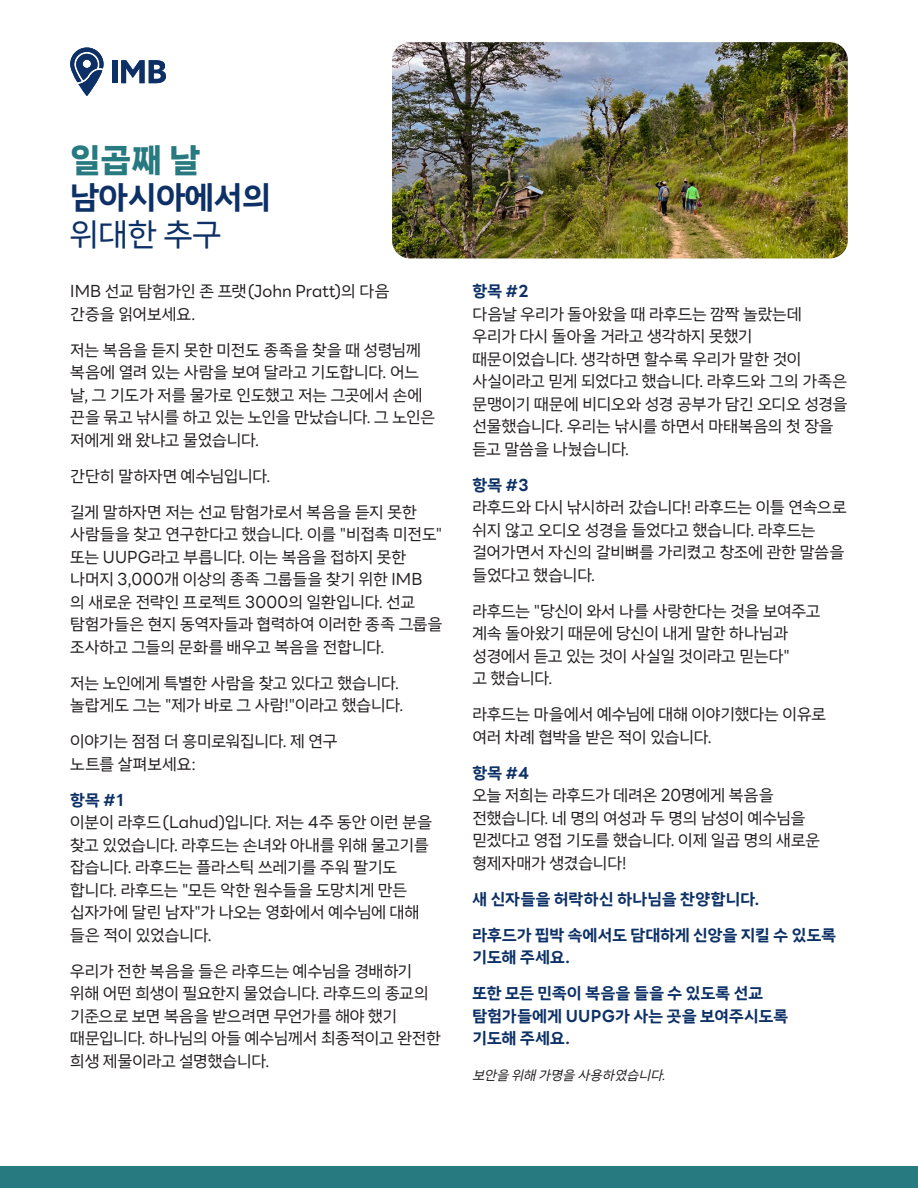
<style>
.page{position:relative;width:918px;height:1188px;background:#fff}
.page>*{position:absolute;margin:0;border:0;box-sizing:border-box;transform-origin:0 0}
.Page_H1{font:700 32.55px "LINE Seed Sans KR";color:#0d3166}
.Page_H1-2{font:32.55px "LINE Seed Sans KR";color:#0d3166}
.Page_Day{font:31.95px "Nanum Square Neo TTF e Hv";color:#277a7f}
.body{font:16.5px/22.5px "LINE Seed Sans KR";letter-spacing:-.005em;color:#231f20}
.prayer{font:700 16.5px/22.5px "LINE Seed Sans KR";letter-spacing:.015em;color:#0d3166}
.body-2{font:italic 13.5px "LINE Seed Sans KR";color:#231f20}
</style>
<div class="page">
<div style="left:112px;top:60px;width:5px;height:23px;background:#0d3166"></div>
<svg style="left:121px;top:60px;width:45px;height:23px"></svg>
<svg style="left:70px;top:48px;width:34px;height:48px"></svg>
<img style="left:392px;top:42px;width:456px;height:216px">
<div style="left:0;top:1166px;width:918px;height:22px;background:#277a7f"></div>
<p class="Page_Day" style="left:70px;top:143px;width:132px">일곱째 날</p>
<p class="Page_H1" style="left:70px;top:181px;width:203px">남아시아에서의</p>
<p class="Page_H1-2" style="left:70px;top:219px;width:152px">위대한 추구</p>
<p class="body" style="left:70px;top:281px;width:321px">IMB 선교 탐험가인 존 프랫 (John Pratt)의 다음 간증을 읽어보세요.</p>
<p class="body" style="left:70px;top:340px;width:366px">저는 복음을 듣지 못한 미전도 종족을 찾을 때 성령님께 복음에 열려 있는 사람을 보여 달라고 기도합니다. 어느 날, 그 기도가 저를 물가로 인도했고 저는 그곳에서 손에 끈을 묶고 낚시를 하고 있는 노인을 만났습니다. 그 노인은 저에게 왜 왔냐고 물었습니다.</p>
<p class="body" style="left:70px;top:466px;width:202px">간단히 말하자면 예수님입니다.</p>
<p class="body" style="left:70px;top:502px;width:374px">길게 말하자면 저는 선교 탐험가로서 복음을 듣지 못한 사람들을 찾고 연구한다고 했습니다. 이를 "비접촉 미전도" 또는 UUPG라고 부릅니다. 이는 복음을 접하지 못한 나머지 3,000개 이상의 종족 그룹들을 찾기 위한 IMB<br>의 새로운 전략인 프로젝트 3000의 일환입니다. 선교 탐험가들은 현지 동역자들과 협력하여 이러한 종족 그룹을 조사하고 그들의 문화를 배우고 복음을 전합니다.</p>
<p class="body" style="left:70px;top:673px;width:335px">저는 노인에게 특별한 사람을 찾고 있다고 했습니다. 놀랍게도 그는 "제가 바로 그 사람!"이라고 했습니다.</p>
<p class="body" style="left:70px;top:731px;width:269px">이야기는 점점 더 흥미로워집니다. 제 연구 노트를 살펴보세요:</p>
<p class="prayer" style="left:70px;top:790px;width:55px">항목 #1</p>
<p class="body" style="left:70px;top:812px;width:363px">이분이 라후드 (Lahud)입니다. 저는 4주 동안 이런 분을 찾고 있었습니다. 라후드는 손녀와 아내를 위해 물고기를 잡습니다. 라후드는 플라스틱 쓰레기를 주워 팔기도 합니다. 라후드는 "모든 악한 원수들을 도망치게 만든 십자가에 달린 남자"가 나오는 영화에서 예수님에 대해 들은 적이 있었습니다.</p>
<p class="body" style="left:70px;top:961px;width:372px">우리가 전한 복음을 들은 라후드는 예수님을 경배하기 위해 어떤 희생이 필요한지 물었습니다. 라후드의 종교의 기준으로 보면 복음을 받으려면 무언가를 해야 했기 때문입니다. 하나님의 아들 예수님께서 최종적이고 완전한 희생 제물이라고 설명했습니다.</p>
<p class="prayer" style="left:472px;top:281px;width:58px">항목 #2</p>
<p class="body" style="left:472px;top:304px;width:377px">다음날 우리가 돌아왔을 때 라후드는 깜짝 놀랐는데 우리가 다시 돌아올 거라고 생각하지 못했기 때문이었습니다. 생각하면 할수록 우리가 말한 것이 사실이라고 믿게 되었다고 했습니다. 라후드와 그의 가족은 문맹이기 때문에 비디오와 성경 공부가 담긴 오디오 성경을 선물했습니다. 우리는 낚시를 하면서 마태복음의 첫 장을 듣고 말씀을 나눴습니다.</p>
<p class="prayer" style="left:472px;top:475px;width:58px">항목 #3</p>
<p class="body" style="left:472px;top:497px;width:376px">라후드와 다시 낚시하러 갔습니다! 라후드는 이틀 연속으로 쉬지 않고 오디오 성경을 들었다고 했습니다. 라후드는 걸어가면서 자신의 갈비뼈를 가리켰고 창조에 관한 말씀을 들었다고 했습니다.</p>
<p class="body" style="left:472px;top:601px;width:349px">라후드는 "당신이 와서 나를 사랑한다는 것을 보여주고 계속 돌아왔기 때문에 당신이 내게 말한 하나님과 성경에서 듣고 있는 것이 사실일 것이라고 믿는다"<br>고 했습니다.</p>
<p class="body" style="left:472px;top:704px;width:355px">라후드는 마을에서 예수님에 대해 이야기했다는 이유로 여러 차례 협박을 받은 적이 있습니다.</p>
<p class="prayer" style="left:472px;top:763px;width:58px">항목 #4</p>
<p class="body" style="left:472px;top:785px;width:349px">오늘 저희는 라후드가 데려온 20명에게 복음을 전했습니다. 네 명의 여성과 두 명의 남성이 예수님을 믿겠다고 영접 기도를 했습니다. 이제 일곱 명의 새로운 형제자매가 생겼습니다!</p>
<p class="prayer" style="left:472px;top:889px;width:288px">새 신자들을 허락하신 하나님을 찬양합니다.</p>
<p class="prayer" style="left:472px;top:925px;width:365px">라후드가 핍박 속에서도 담대하게 신앙을 지킬 수 있도록 기도해 주세요.</p>
<p class="prayer" style="left:472px;top:983px;width:317px">또한 모든 민족이 복음을 들을 수 있도록 선교 탐험가들에게 UUPG가 사는 곳을 보여주시도록 기도해 주세요.</p>
<p class="body-2" style="left:472px;top:1069px;width:197px">보안을 위해 가명을 사용하였습니다.</p>
</div>
